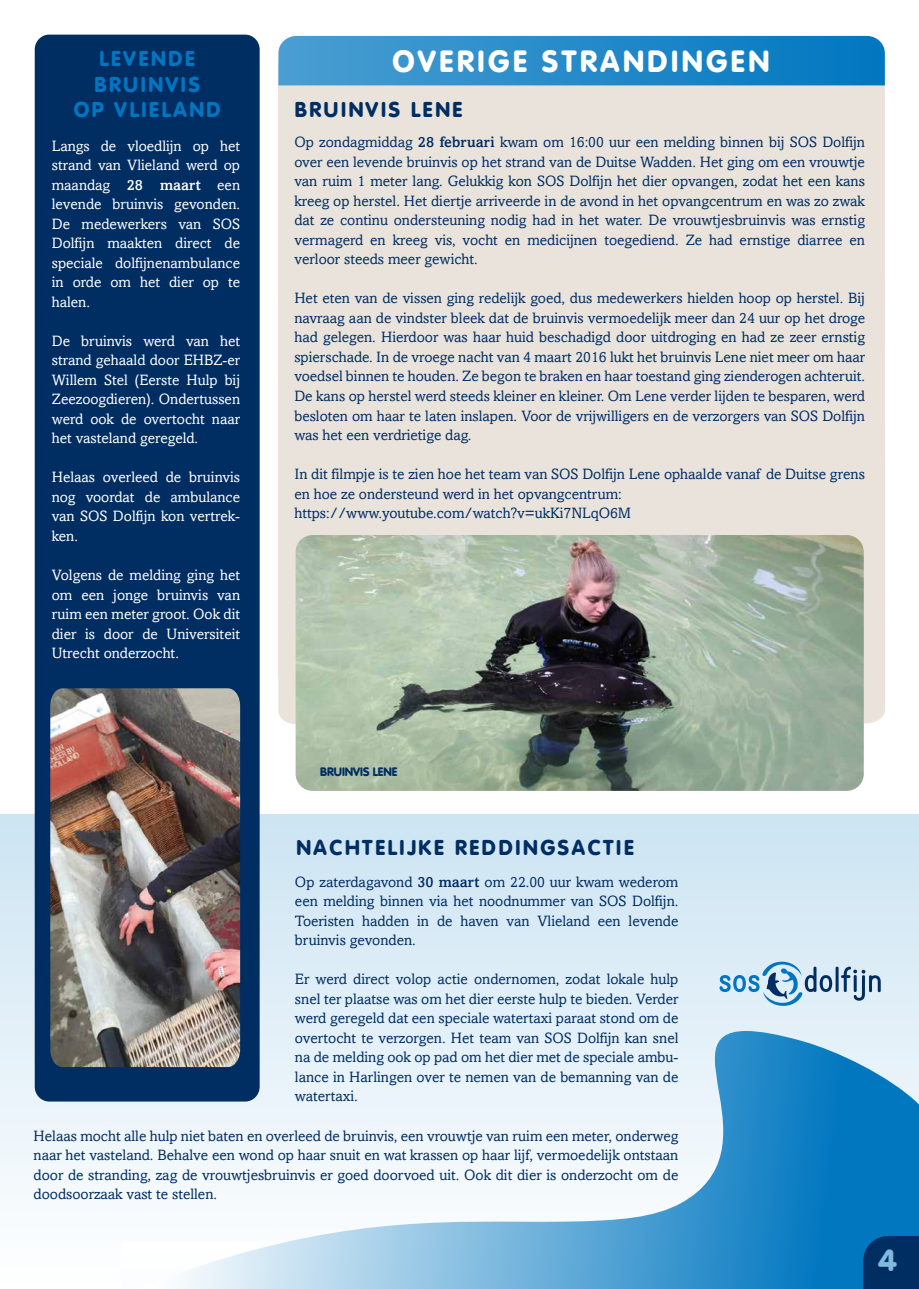
<style>
.page{position:relative;width:919px;height:1289px;background:#fff}
.page>*{position:absolute;margin:0;border:0;box-sizing:border-box;transform-origin:0 0}
.t1{font:700 30px "Vogue";letter-spacing:.12em;color:#fff}
.t2{font:700 30px "Vogue";color:#80bbdf}
.t3{font:700 21px "Vogue";letter-spacing:.13em;color:#002d62}
.t4{font:700 21px/25.2px "Vogue";letter-spacing:.13em;color:#0076c0;text-align:center}
.t5{font:15px/19.5px "Amasis";color:#002d62;text-align:justify}
.t6{font:15px/19.5px "Amasis";color:#fff;text-align:justify}
.t7{font:700 12px "Vogue";color:#002d62}
.s1{font-weight:500}
</style>
<div class="page">
<div style="left:0;top:814px;width:918px;height:474px;background:#d7eaf5"></div>
<svg style="left:0;top:1030px;width:918px;height:258px;background:#b4d7ec"></svg>
<svg style="left:863px;top:1235px;width:55px;height:53px;background:#003268"></svg>
<svg style="left:719px;top:961px;width:161px;height:45px"></svg>
<div style="left:35px;top:35px;width:225px;height:1066px;background:#002d62;border-radius:15px"></div>
<div style="left:278px;top:85px;width:39px;height:285px;background:#e9e3dc"></div>
<div style="left:317px;top:359px;width:567px;height:93px;background:#e9e3dc"></div>
<div style="left:317px;top:85px;width:567px;height:274px;background:#e9e3dc"></div>
<svg style="left:278px;top:36px;width:606px;height:49px;background:#268ac9"></svg>
<img style="left:50px;top:688px;width:190px;height:379px">
<div style="left:278px;top:406px;width:568px;height:318px;background:#e9e3dc"></div>
<div style="left:317px;top:452px;width:568px;height:271px;background:#e9e3dc"></div>
<img style="left:295px;top:535px;width:568px;height:255px">
<p class="t4" style="left:74px;top:46px;width:148px">LEVENDE<br>BRUINVIS<br>OP VLIELAND</p>
<p class="t1" style="left:392px;top:43px;width:378px">OVERIGE STRANDINGEN</p>
<p class="t6" style="left:52px;top:136px;width:190px">Langs de vloedlijn op het strand van Vlieland werd op maandag <span class="s1">28 maart</span> een levende bruinvis gevonden.<br>De medewerkers van SOS Dolfijn maakten direct de speciale dolfijnenambulance in orde om het dier op te halen.</p>
<p class="t6" style="left:52px;top:331px;width:190px">De bruinvis werd van het strand gehaald door EHBZ-er Willem Stel (Eerste Hulp bij Zeezoogdieren). Ondertussen werd ook de overtocht naar het vasteland geregeld.</p>
<p class="t6" style="left:52px;top:467px;width:190px">Helaas overleed de bruinvis nog voordat de ambulance van SOS Dolfijn kon vertrek&shy;ken.</p>
<p class="t6" style="left:52px;top:565px;width:190px">Volgens de melding ging het om een jonge bruinvis van ruim een meter groot. Ook dit dier is door de Universiteit Utrecht onderzocht.</p>
<p class="t3" style="left:294px;top:97px;width:169px">BRUINVIS LENE</p>
<p class="t5" style="left:294px;top:132px;width:572px">Op zondagmiddag <span class="s1">28 februari</span> kwam om 16:00 uur een melding binnen bij SOS Dolfijn over een levende bruinvis op het strand van de Duitse Wadden. Het ging om een vrouwtje van ruim 1 meter lang. Gelukkig kon SOS Dolfijn het dier opvangen, zodat het een kans kreeg op herstel. Het diertje arriveerde in de avond in het opvangcentrum en was zo zwak dat ze continu ondersteuning nodig had in het water. De vrouwtjesbruinvis was ernstig vermagerd en kreeg vis, vocht en medicijnen toegediend. Ze had ernstige diarree en verloor steeds meer gewicht.</p>
<p class="t5" style="left:294px;top:288px;width:572px">Het eten van de vissen ging redelijk goed, dus medewerkers hielden hoop op herstel. Bij navraag aan de vindster bleek dat de bruinvis vermoedelijk meer dan 24 uur op het droge had gelegen. Hierdoor was haar huid beschadigd door uitdroging en had ze zeer ernstig spierschade. In de vroege nacht van 4 maart 2016 lukt het bruinvis Lene niet meer om haar voedsel binnen te houden. Ze begon te braken en haar toestand ging zienderogen achteruit.<br>De kans op herstel werd steeds kleiner en kleiner. Om Lene verder lijden te besparen, werd besloten om haar te laten inslapen. Voor de vrijwilligers en de verzorgers van SOS Dolfijn was het een verdrietige dag.</p>
<p class="t5" style="left:294px;top:464px;width:572px;text-align:left">In dit filmpje is te zien hoe het team van SOS Dolfijn Lene ophaalde vanaf de Duitse grens en hoe ze ondersteund werd in het opvangcentrum: https://www.youtube.com/watch?v=ukKi7NLqO6M</p>
<p class="t7" style="left:320px;top:765px;width:79px">BRUINVIS LENE</p>
<p class="t3" style="left:296px;top:834px;width:339px">NACHTELIJKE REDDINGSACTIE</p>
<p class="t5" style="left:295px;top:871px;width:385px">Op zaterdagavond <span class="s1">30 maart</span> om 22.00 uur kwam wederom een melding binnen via het noodnummer van SOS Dolfijn.<br>Toeristen hadden in de haven van Vlieland een levende bruinvis gevonden.</p>
<p class="t5" style="left:295px;top:969px;width:385px">Er werd direct volop actie ondernomen, zodat lokale hulp snel ter plaatse was om het dier eerste hulp te bieden. Verder werd geregeld dat een speciale watertaxi paraat stond om de overtocht te verzorgen. Het team van SOS Dolfijn kan snel na de melding ook op pad om het dier met de speciale ambu&shy;lance in Harlingen over te nemen van de bemanning van de watertaxi.</p>
<p class="t5" style="left:34px;top:1125px;width:646px">Helaas mocht alle hulp niet baten en overleed de bruinvis, een vrouwtje van ruim een meter, onderweg naar het vasteland. Behalve een wond op haar snuit en wat krassen op haar lijf, vermoedelijk ontstaan door de stranding, zag de vrouwtjesbruinvis er goed doorvoed uit. Ook dit dier is onderzocht om de doodsoorzaak vast te stellen.</p>
<p class="t2" style="left:878px;top:1241px;width:19px">4</p>
</div>
